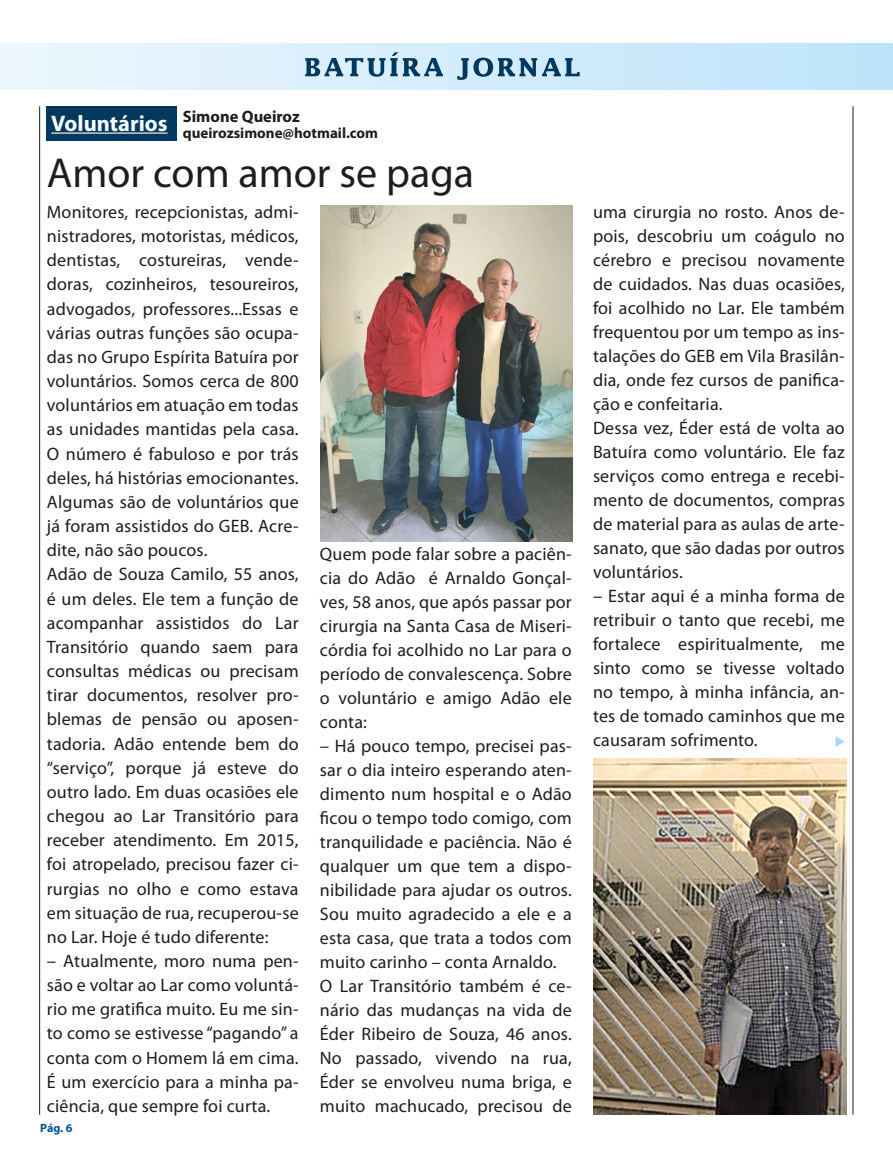
<style>
.page{position:relative;width:893px;height:1170px;background:#fff}
.page>*{position:absolute;margin:0;border:0;box-sizing:border-box;transform-origin:0 0}
.t1{font:42px "Myriad Pro";color:#1d1d1b}
.t2{font:18px/24px "Myriad Pro";letter-spacing:.01em;color:#1d1d1b}
.t3{font:700 16.5px "Myriad Pro";color:#1d1d1b}
.t4{font:700 15px "Myriad Pro";color:#1d1d1b}
.t5{font:700 12px "Myriad Pro";color:#005290}
.s1{font-size:22.5px;color:#fff}
.s2{font-size:18.75px}
</style>
<div class="page">
<div style="left:0;top:44px;width:893px;height:45px;background:linear-gradient(to right,#ecf6fd,#bde4fa)"></div>
<hr style="left:853px;top:106px;width:1px;height:1008px;background:#1d1d1b">
<hr style="left:39px;top:106px;width:1px;height:1008px;background:#1d1d1b">
<svg style="left:305px;top:52px;width:138px;height:25px;background:#91b2c8"></svg>
<svg style="left:457px;top:58px;width:123px;height:22px;background:#83a9c2"></svg>
<div style="left:47px;top:106px;width:130px;height:34px;background:#003960"></div>
<hr style="left:51px;top:132px;width:117px;height:2px;background:#fff">
<img style="left:593px;top:758px;width:253px;height:356px">
<img style="left:321px;top:206px;width:251px;height:336px">
<svg style="left:836px;top:737px;width:9px;height:9px"></svg>
<p class="t3" style="left:51px;top:106px;width:250px"><span class="s1">Voluntários</span> Simone Queiroz</p>
<p class="t4" style="left:183px;top:123px;width:197px">queirozsimone@hotmail.com</p>
<h1 class="t1" style="left:47px;top:147px;width:429px">Amor com amor se paga</h1>
<p class="t2" style="left:47px;top:199px;width:253px">Monitores, recepcionistas, admi&shy;nistradores, motoristas, médicos, dentistas, costureiras, vende&shy;doras, cozinheiros, tesoureiros, advogados, professores...Essas e várias outras funções são ocupa&shy;das no Grupo Espírita Batuíra por voluntários. Somos cerca de 800 voluntários em atuação em todas as unidades mantidas pela casa.<br>O número é fabuloso e por trás deles, há histórias emocionantes.<br>Algumas são de voluntários que já foram assistidos do GEB. Acre&shy;dite, não são poucos.<br>Adão de Souza Camilo, 55 anos, é um deles. Ele tem a função de acompanhar assistidos do Lar<br>Transitório quando saem para consultas médicas ou precisam tirar documentos, resolver pro&shy;blemas de pensão ou aposen&shy;tadoria. Adão entende bem do “serviço”, porque já esteve do outro lado. Em duas ocasiões ele chegou ao Lar Transitório para receber atendimento. Em 2015, foi atropelado, precisou fazer ci&shy;rurgias no olho e como estava em situação de rua, recuperou-se no Lar. Hoje é tudo diferente:</p>
<p class="t2" style="left:47px;top:948px;width:253px;text-align:justify"><span class="s2">–</span> Atualmente, moro numa pen&shy;são e voltar ao Lar como voluntá&shy;rio me gratifica muito. Eu me sin&shy;to como se estivesse “pagando” a conta com o Homem lá em cima.<br>É um exercício para a minha pa&shy;ciência, que sempre foi curta.</p>
<p class="t5" style="left:40px;top:1120px;width:34px">Pág. 6</p>
<p class="t2" style="left:320px;top:541px;width:253px;text-align:justify">Quem pode falar sobre a paciên&shy;cia do Adão é Arnaldo Gonçal&shy;ves, 58 anos, que após passar por cirurgia na Santa Casa de Miseri&shy;córdia foi acolhido no Lar para o período de convalescença. Sobre o voluntário e amigo Adão ele conta:</p>
<p class="t2" style="left:320px;top:733px;width:253px"><span class="s2">–</span> Há pouco tempo, precisei pas&shy;sar o dia inteiro esperando aten&shy;dimento num hospital e o Adão ficou o tempo todo comigo, com tranquilidade e paciência. Não é qualquer um que tem a dispo&shy;nibilidade para ajudar os outros.<br>Sou muito agradecido a ele e a esta casa, que trata a todos com muito carinho – conta Arnaldo.<br>O Lar Transitório também é ce&shy;nário das mudanças na vida de<br>Éder Ribeiro de Souza, 46 anos.<br>No passado, vivendo na rua,<br>Éder se envolveu numa briga, e muito machucado, precisou de</p>
<p class="t2" style="left:593px;top:199px;width:253px">uma cirurgia no rosto. Anos de&shy;pois, descobriu um coágulo no cérebro e precisou novamente de cuidados. Nas duas ocasiões, foi acolhido no Lar. Ele também frequentou por um tempo as ins&shy;talações do GEB em Vila Brasilân&shy;dia, onde fez cursos de panifica&shy;ção e confeitaria.<br>Dessa vez, Éder está de volta ao<br>Batuíra como voluntário. Ele faz serviços como entrega e recebi&shy;mento de documentos, compras de material para as aulas de arte&shy;sanato, que são dadas por outros voluntários.</p>
<p class="t2" style="left:593px;top:583px;width:253px;text-align:justify"><span class="s2">–</span> Estar aqui é a minha forma de retribuir o tanto que recebi, me fortalece espiritualmente, me sinto como se tivesse voltado no tempo, à minha infância, an&shy;tes de tomado caminhos que me causaram sofrimento.</p>
</div>
